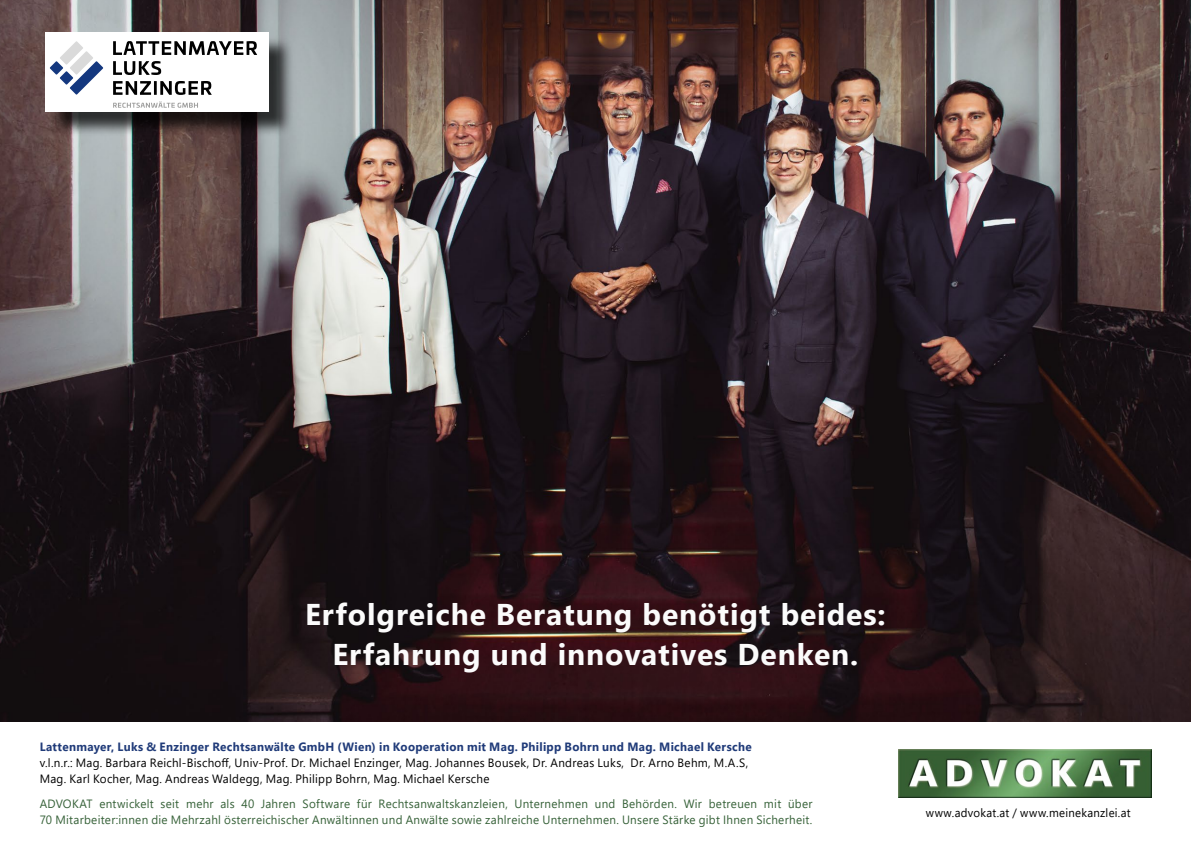
<style>
.page{position:relative;width:1191px;height:842px;background:#fff}
.page>*{position:absolute;margin:0;border:0;box-sizing:border-box;transform-origin:0 0}
.t1{font:700 30px/40px "Segoe UI";letter-spacing:.03em;color:#fbfbfb;text-align:center}
.t2{font:12px/16px "Segoe UI";letter-spacing:.025em;color:#366138}
.t3{font:12px/16px "Segoe UI";letter-spacing:.025em;color:#000}
.t4{font:700 12px "Segoe UI";letter-spacing:.025em;color:#203b79}
.t5{font:12px "Segoe UI";letter-spacing:.025em;color:#000;scale:.95 1}
</style>
<div class="page">
<img style="left:0;top:0;width:1191px;height:721px">
<div style="left:49px;top:36px;width:244px;height:101px;background:#000;opacity:.75"></div>
<div style="left:46px;top:33px;width:223px;height:79px;background:#fff"></div>
<svg style="left:50px;top:61px;width:13px;height:14px"></svg>
<svg style="left:60px;top:41px;width:43px;height:54px"></svg>
<svg style="left:113px;top:41px;width:144px;height:14px"></svg>
<svg style="left:113px;top:61px;width:48px;height:14px"></svg>
<svg style="left:113px;top:81px;width:38px;height:14px"></svg>
<hr style="left:154px;top:81px;width:3px;height:14px;background:#000">
<svg style="left:160px;top:81px;width:52px;height:14px"></svg>
<svg style="left:113px;top:101px;width:85px;height:7px"></svg>
<img style="left:899px;top:749px;width:252px;height:48px">
<h1 class="t1" style="left:305px;top:592px;width:582px">Erfolgreiche Beratung benötigt beides:<br>Erfahrung und innovatives Denken.</h1>
<p class="t4" style="left:40px;top:736px;width:713px">Lattenmayer, Luks &amp; Enzinger Rechtsanwälte GmbH (Wien) in Kooperation mit Mag. Philipp Bohrn und Mag. Michael Kersche</p>
<p class="t3" style="left:40px;top:754px;width:710px">v.l.n.r.: Mag. Barbara Reichl-Bischoff, Univ-Prof. Dr. Michael Enzinger, Mag. Johannes Bousek, Dr. Andreas Luks, Dr. Arno Behm, M.A.S,<br>Mag. Karl Kocher, Mag. Andreas Waldegg, Mag. Philipp Bohrn, Mag. Michael Kersche</p>
<p class="t2" style="left:40px;top:795px;width:774px">ADVOKAT entwickelt seit mehr als 40 Jahren Software für Rechtsanwaltskanzleien, Unternehmen und Behörden. Wir betreuen mit über<br>70 Mitarbeiter:innen die Mehrzahl österreichischer Anwältinnen und Anwälte sowie zahlreiche Unternehmen. Unsere Stärke gibt Ihnen Sicherheit.</p>
<p class="t5" style="left:925px;top:801px;width:217px">www.advokat.at / www.meinekanzlei.at</p>
</div>
